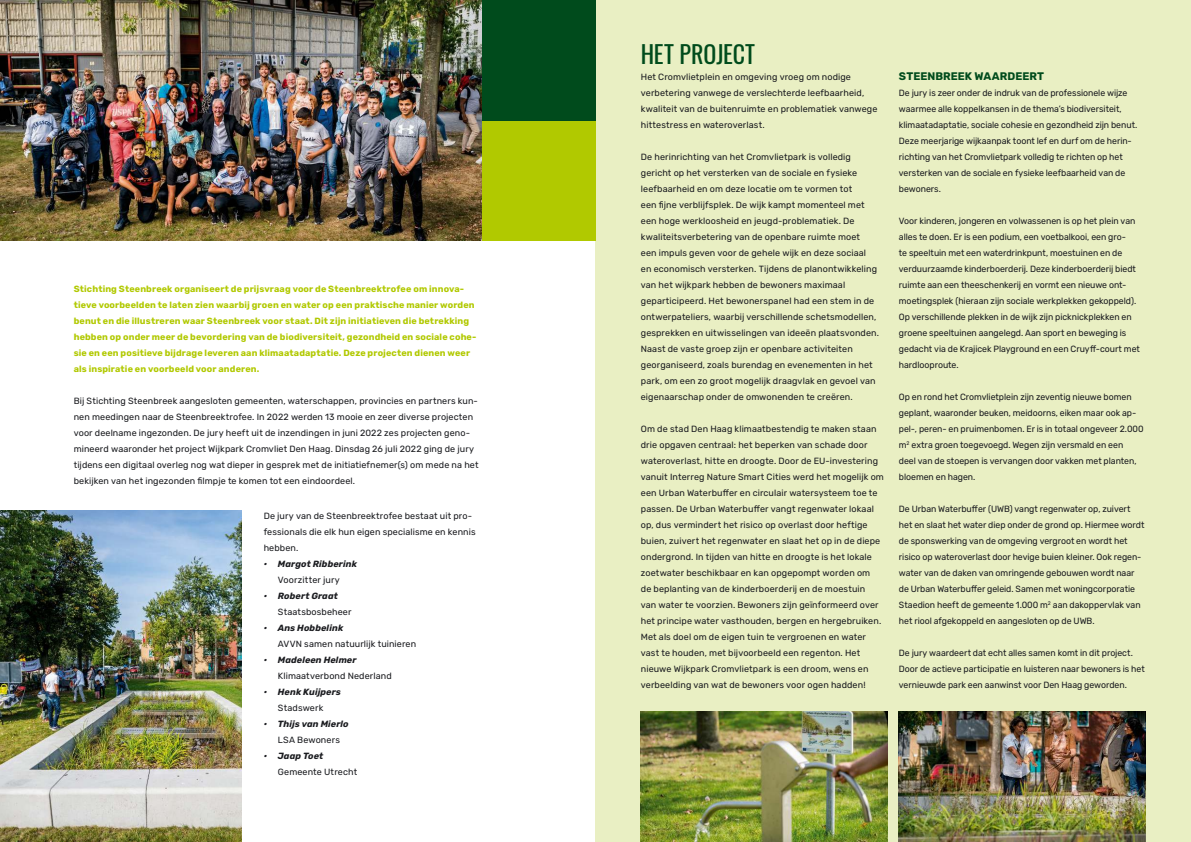
<style>
.page{position:relative;width:1191px;height:842px;background:#fff}
.page>*{position:absolute;margin:0;border:0;box-sizing:border-box;transform-origin:0 0}
.t1{font:24px "Oswald";letter-spacing:-.005em;color:#004b1c}
.t2{font:700 11px "Rubik";letter-spacing:.005em;color:#004b1c}
.t3{font:9px/16px "Rubik";letter-spacing:.01em;color:#1a1b1f}
.t4{font:700 9px/16px "Rubik";letter-spacing:.015em;color:#b1c900}
.t5{font:italic 700 9px "Rubik";letter-spacing:.01em;color:#1a1b1f}
</style>
<div class="page">
<div style="left:595px;top:0;width:596px;height:842px;background:#e9efc3"></div>
<img style="left:0;top:0;width:482px;height:241px">
<div style="left:482px;top:120px;width:113px;height:121px;background:#b1c900"></div>
<div style="left:482px;top:0;width:113px;height:120px;background:#004b1c"></div>
<img style="left:0;top:510px;width:241px;height:332px">
<img style="left:641px;top:711px;width:246px;height:131px">
<img style="left:899px;top:711px;width:246px;height:131px">
<p class="t4" style="left:74px;top:282px;width:404px">Stichting Steenbreek organiseert de prijsvraag voor de Steenbreektrofee om innova&shy;tieve voorbeelden te laten zien waarbij groen en water op een praktische manier worden benut en die illustreren waar Steenbreek voor staat. Dit zijn initiatieven die betrekking hebben op onder meer de bevordering van de biodiversiteit, gezondheid en sociale cohe&shy;sie en een positieve bijdrage leveren aan klimaatadaptatie. Deze projecten dienen weer als inspiratie en voorbeeld voor anderen.</p>
<p class="t3" style="left:74px;top:394px;width:406px">Bij Stichting Steenbreek aangesloten gemeenten, waterschappen, provincies en partners kun&shy;nen meedingen naar de Steenbreektrofee. In 2022 werden 13 mooie en zeer diverse projecten voor deelname ingezonden. De jury heeft uit de inzendingen in juni 2022 zes projecten geno&shy;mineerd waaronder het project Wijkpark Cromvliet Den Haag. Dinsdag 26 juli 2022 ging de jury tijdens een digitaal overleg nog wat dieper in gesprek met de initiatiefnemer(s) om mede na het bekijken van het ingezonden filmpje te komen tot een eindoordeel.</p>
<p class="t3" style="left:264px;top:508px;width:213px">De jury van de Steenbreektrofee bestaat uit pro&shy;fessionals die elk hun eigen specialisme en kennis hebben.</p>
<p class="t5" style="left:264px;top:559px;width:95px">ï Margot Ribberink</p>
<p class="t3" style="left:278px;top:572px;width:63px">Voorzitter jury</p>
<p class="t5" style="left:264px;top:591px;width:76px">ï Robert Graat</p>
<p class="t3" style="left:278px;top:604px;width:75px">Staatsbosbeheer</p>
<p class="t5" style="left:264px;top:623px;width:81px">ï Ans Hobbelink</p>
<p class="t3" style="left:278px;top:636px;width:140px">AVVN samen natuurlijk tuinieren</p>
<p class="t5" style="left:264px;top:655px;width:94px">ï Madeleen Helmer</p>
<p class="t3" style="left:278px;top:668px;width:115px">Klimaatverbond Nederland</p>
<p class="t5" style="left:264px;top:687px;width:79px">ï Henk Kuijpers</p>
<p class="t3" style="left:278px;top:700px;width:47px">Stadswerk</p>
<p class="t5" style="left:264px;top:719px;width:87px">ï Thijs van Mierlo</p>
<p class="t3" style="left:278px;top:732px;width:64px">LSA Bewoners</p>
<p class="t5" style="left:264px;top:751px;width:61px">ï Jaap Toet</p>
<p class="t3" style="left:278px;top:764px;width:81px">Gemeente Utrecht</p>
<h1 class="t1" style="left:641px;top:42px;width:116px">HET PROJECT</h1>
<p class="t3" style="left:641px;top:69px;width:238px">Het Cromvlietplein en omgeving vroeg om nodige verbetering vanwege de verslechterde leefbaarheid, kwaliteit van de buitenruimte en problematiek vanwege hittestress en wateroverlast.</p>
<p class="t3" style="left:641px;top:149px;width:240px">De herinrichting van het Cromvlietpark is volledig gericht op het versterken van de sociale en fysieke leefbaarheid en om deze locatie om te vormen tot<br>een fijne verblijfsplek. De wijk kampt momenteel met een hoge werkloosheid en jeugd-problematiek. De kwaliteitsverbetering van de openbare ruimte moet<br>een impuls geven voor de gehele wijk en deze sociaal<br>en economisch versterken. Tijdens de planontwikkeling van het wijkpark hebben de bewoners maximaal geparticipeerd. Het bewonerspanel had een stem in de ontwerpateliers, waarbij verschillende schetsmodellen, gesprekken en uitwisselingen van ideeën plaatsvonden.<br>Naast de vaste groep zijn er openbare activiteiten georganiseerd, zoals burendag en evenementen in het park, om een zo groot mogelijk draagvlak en gevoel van eigenaarschap onder de omwonenden te creëren.</p>
<p class="t3" style="left:641px;top:421px;width:245px">Om de stad Den Haag klimaatbestendig te maken staan drie opgaven centraal: het beperken van schade door wateroverlast, hitte en droogte. Door de EU-investering vanuit Interreg Nature Smart Cities werd het mogelijk om een Urban Waterbuffer en circulair watersysteem toe te passen. De Urban Waterbuffer vangt regenwater lokaal op, dus vermindert het risico op overlast door heftige buien, zuivert het regenwater en slaat het op in de diepe ondergrond. In tijden van hitte en droogte is het lokale zoetwater beschikbaar en kan opgepompt worden om<br>de beplanting van de kinderboerderij en de moestuin<br>van water te voorzien. Bewoners zijn geïnformeerd over het principe water vasthouden, bergen en hergebruiken.<br>Met als doel om de eigen tuin te vergroenen en water vast te houden, met bijvoorbeeld een regenton. Het nieuwe Wijkpark Cromvlietpark is een droom, wens en verbeelding van wat de bewoners voor ogen hadden!</p>
<p class="t2" style="left:899px;top:71px;width:147px">STEENBREEK WAARDEERT</p>
<p class="t3" style="left:899px;top:85px;width:240px">De jury is zeer onder de indruk van de professionele wijze waarmee alle koppelkansen in de thema’s biodiversiteit, klimaatadaptatie, sociale cohesie en gezondheid zijn benut.<br>Deze meerjarige wijkaanpak toont lef en durf om de herin&shy;richting van het Cromvlietpark volledig te richten op het versterken van de sociale en fysieke leefbaarheid van de bewoners.</p>
<p class="t3" style="left:899px;top:213px;width:242px">Voor kinderen, jongeren en volwassenen is op het plein van alles te doen. Er is een podium, een voetbalkooi, een gro-<br>te speeltuin met een waterdrinkpunt, moestuinen en de verduurzaamde kinderboerderij. Deze kinderboerderij biedt ruimte aan een theeschenkerij en vormt een nieuwe ont&shy;moetingsplek (hieraan zijn sociale werkplekken gekoppeld).<br>Op verschillende plekken in de wijk zijn picknickplekken en groene speeltuinen aangelegd. Aan sport en beweging is gedacht via de Krajicek Playground en een Cruyff-court met hardlooproute.</p>
<p class="t3" style="left:899px;top:389px;width:246px">Op en rond het Cromvlietplein zijn zeventig nieuwe bomen geplant, waaronder beuken, meidoorns, eiken maar ook ap&shy;pel-, peren- en pruimenbomen. Er is in totaal ongeveer 2.000 m<sup>2</sup> extra groen toegevoegd. Wegen zijn versmald en een<br>deel van de stoepen is vervangen door vakken met planten, bloemen en hagen.</p>
<p class="t3" style="left:899px;top:501px;width:247px">De Urban Waterbuffer (UWB) vangt regenwater op, zuivert het en slaat het water diep onder de grond op. Hiermee wordt de sponswerking van de omgeving vergroot en wordt het risico op wateroverlast door hevige buien kleiner. Ook regen&shy;water van de daken van omringende gebouwen wordt naar de Urban Waterbuffer geleid. Samen met woningcorporatie Staedion heeft de gemeente 1.000 m<sup>2</sup> aan dakoppervlak van het riool afgekoppeld en aangesloten op de UWB.</p>
<p class="t3" style="left:899px;top:645px;width:247px">De jury waardeert dat echt alles samen komt in dit project.<br>Door de actieve participatie en luisteren naar bewoners is het vernieuwde park een aanwinst voor Den Haag geworden.</p>
</div>
